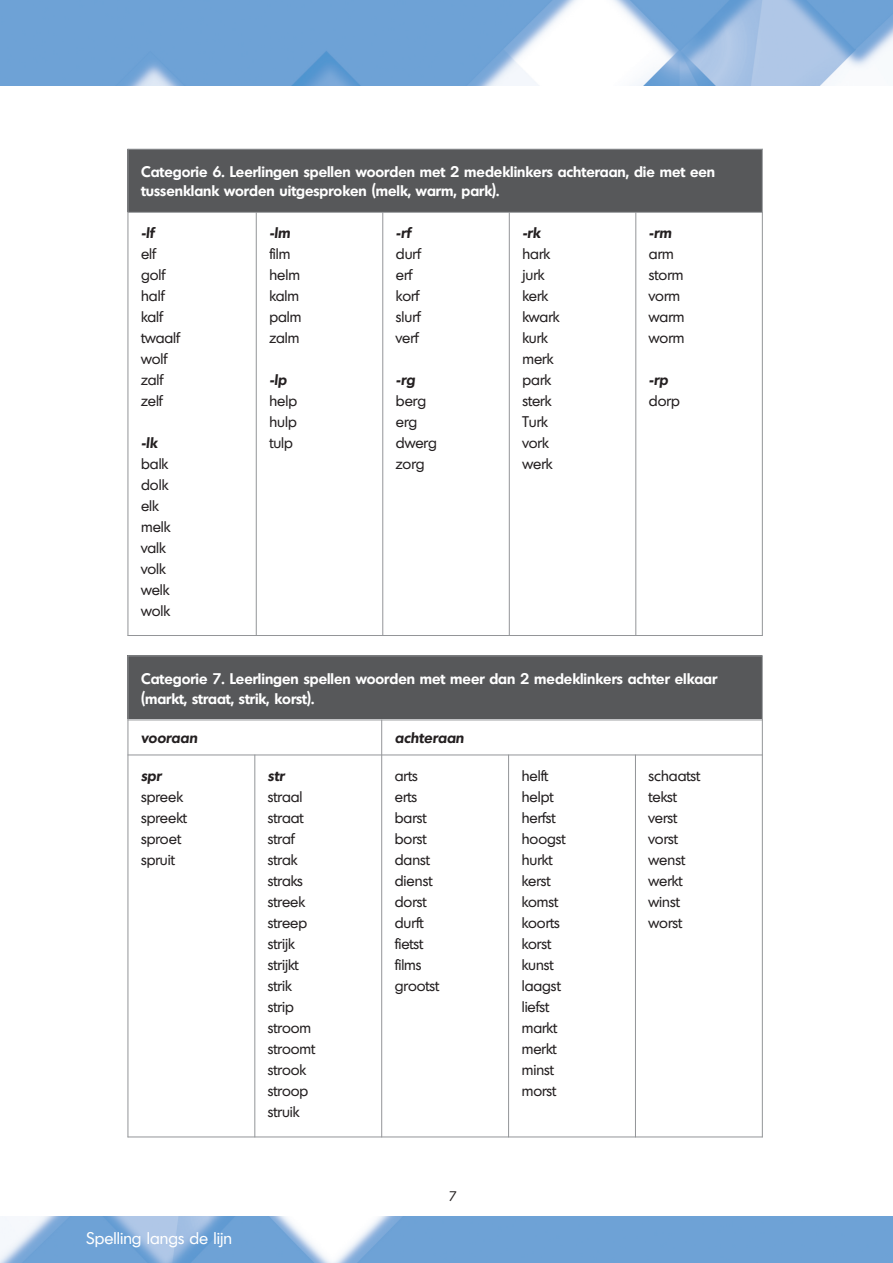
<style>
.page{position:relative;width:893px;height:1263px;background:#fff}
.page>*{position:absolute;margin:0;border:0;box-sizing:border-box;transform-origin:0 0}
.t1{font:16.5px "Montreal";color:#fff}
.t2{font:15px/21px "Montreal";color:#231f20}
.t3{font:600 15px/19.5px "Montreal";color:#fff}
.t4{font:italic 600 15px "Montreal";color:#231f20}
.t5{font:13.5px "Montreal";color:#231f20}
</style>
<div class="page">
<img style="left:0;top:0;width:893px;height:85px">
<img style="left:0;top:1216px;width:893px;height:47px">
<div style="left:128px;top:149px;width:634px;height:63px;background:#57585a"></div>
<hr style="left:128px;top:149px;width:1px;height:487px;background:#939598">
<hr style="left:256px;top:212px;width:1px;height:424px;background:#939598">
<hr style="left:382px;top:212px;width:1px;height:424px;background:#939598">
<hr style="left:509px;top:212px;width:1px;height:424px;background:#939598">
<hr style="left:635px;top:212px;width:1px;height:424px;background:#939598">
<hr style="left:762px;top:149px;width:1px;height:487px;background:#939598">
<hr style="left:128px;top:149px;width:635px;height:1px;background:#939598">
<hr style="left:128px;top:212px;width:635px;height:1px;background:#939598">
<hr style="left:128px;top:635px;width:635px;height:1px;background:#939598">
<div style="left:128px;top:655px;width:634px;height:65px;background:#57585a"></div>
<hr style="left:128px;top:655px;width:1px;height:482px;background:#939598">
<hr style="left:254px;top:755px;width:1px;height:382px;background:#939598">
<hr style="left:381px;top:719px;width:1px;height:418px;background:#939598">
<hr style="left:508px;top:755px;width:1px;height:382px;background:#939598">
<hr style="left:635px;top:755px;width:1px;height:382px;background:#939598">
<hr style="left:762px;top:655px;width:1px;height:482px;background:#939598">
<hr style="left:128px;top:655px;width:635px;height:1px;background:#939598">
<hr style="left:128px;top:719px;width:635px;height:1px;background:#939598">
<hr style="left:128px;top:755px;width:635px;height:1px;background:#939598">
<hr style="left:128px;top:1136px;width:635px;height:1px;background:#939598">
<p class="t3" style="left:141px;top:161px;width:576px">Categorie 6. Leerlingen spellen woorden met 2 medeklinkers achteraan, die met een tussenklank worden uitgesproken (melk, warm, park).</p>
<p class="t4" style="left:141px;top:223px;width:15px">-lf</p>
<p class="t2" style="left:141px;top:243px;width:40px">elf golf half kalf twaalf wolf zalf zelf</p>
<p class="t4" style="left:141px;top:433px;width:18px">-lk</p>
<p class="t2" style="left:141px;top:453px;width:31px">balk dolk elk melk valk volk welk wolk</p>
<p class="t4" style="left:396px;top:223px;width:16px">-rf</p>
<p class="t2" style="left:396px;top:243px;width:26px">durf erf korf slurf verf</p>
<p class="t4" style="left:396px;top:370px;width:21px">-rg</p>
<p class="t2" style="left:396px;top:390px;width:42px">berg erg dwerg zorg</p>
<p class="t4" style="left:269px;top:223px;width:22px">-lm</p>
<p class="t2" style="left:269px;top:243px;width:34px">film helm kalm palm zalm</p>
<p class="t4" style="left:269px;top:370px;width:19px">-lp</p>
<p class="t2" style="left:269px;top:390px;width:29px;text-align:justify">help hulp tulp</p>
<p class="t4" style="left:522px;top:223px;width:19px">-rk</p>
<p class="t2" style="left:522px;top:243px;width:38px">hark jurk kerk kwark kurk merk park sterk<br>Turk vork werk</p>
<p class="t4" style="left:649px;top:223px;width:24px">-rm</p>
<p class="t2" style="left:649px;top:243px;width:37px">arm storm vorm warm worm</p>
<p class="t4" style="left:649px;top:370px;width:21px">-rp</p>
<p class="t2" style="left:649px;top:390px;width:32px">dorp</p>
<p class="t3" style="left:141px;top:668px;width:578px">Categorie 7. Leerlingen spellen woorden met meer dan 2 medeklinkers achter elkaar (markt, straat, strik, korst).</p>
<p class="t4" style="left:141px;top:728px;width:58px">vooraan</p>
<p class="t4" style="left:395px;top:728px;width:71px">achteraan</p>
<p class="t4" style="left:141px;top:765px;width:22px">spr</p>
<p class="t2" style="left:141px;top:786px;width:47px">spreek spreekt sproet spruit</p>
<p class="t2" style="left:395px;top:765px;width:46px">arts erts barst borst danst dienst dorst durft fietst films grootst</p>
<p class="t2" style="left:522px;top:765px;width:45px">helft helpt herfst hoogst hurkt kerst komst koorts korst kunst laagst liefst markt merkt minst morst</p>
<p class="t2" style="left:649px;top:765px;width:53px">schaatst tekst verst vorst wenst werkt winst worst</p>
<p class="t4" style="left:268px;top:765px;width:18px">str</p>
<p class="t2" style="left:268px;top:786px;width:49px">straal straat straf strak straks streek streep strijk strijkt strik strip stroom stroomt strook stroop struik</p>
<p class="t1" style="left:87px;top:1227px;width:147px">Spelling langs de lijn</p>
<p class="t5" style="left:449px;top:1188px;width:9px">7</p>
</div>
